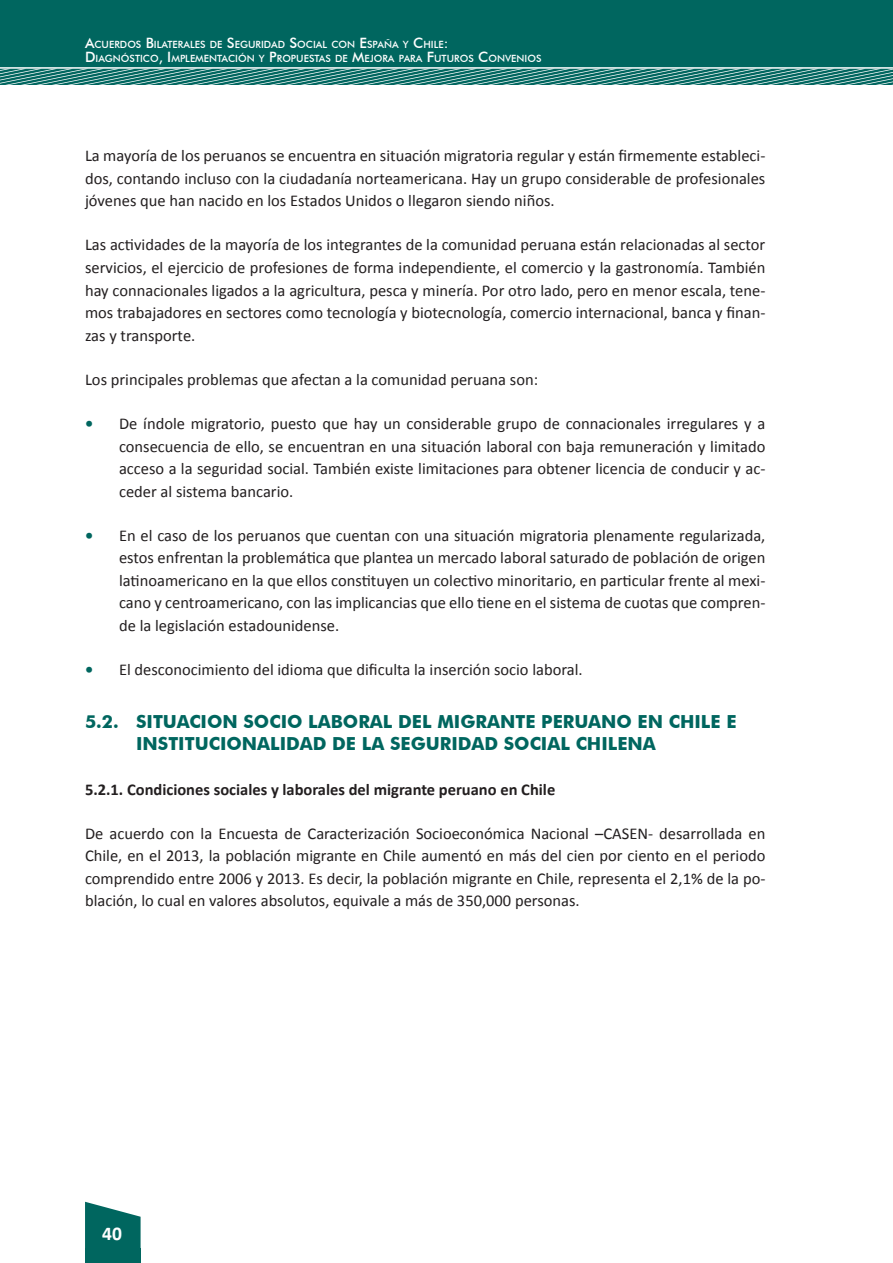
<style>
.page{position:relative;width:893px;height:1263px;background:#fff}
.page>*{position:absolute;margin:0;border:0;box-sizing:border-box;transform-origin:0 0}
.t1{font:700 19.5px "Calibri";color:#fff}
.subtitulos{font:700 18px/22.5px "Futura BT";color:#00665f}
.caja{font:16.5px/22.5px "Calibri";color:#231f20;text-align:justify}
.caja-2{font:700 16.5px "Calibri";color:#231f20}
.t2{font:500 10.05px/13.5px "Futura BT";color:#fff}
.s1{font-size:14.25px}
.s2{font-weight:700;color:#00665f}
</style>
<div class="page">
<div style="left:0;top:0;width:893px;height:85px;background:#00665f"></div>
<svg style="left:85px;top:1202px;width:56px;height:61px"></svg>
<hr style="left:0;top:67px;width:893px;height:2px;background:#fff">
<svg style="left:0;top:69px;width:893px;height:16px"></svg>
<p class="t2" style="left:85px;top:38px;width:458px"><span class="s1">A</span>CUERDOS <span class="s1">B</span>ILATERALES DE <span class="s1">S</span>EGURIDAD <span class="s1">S</span>OCIAL CON <span class="s1">E</span>SPAÑA Y <span class="s1">C</span>HILE<span class="s1">:<br>D</span> IAGNÓSTICO<span class="s1">, I</span> MPLEMENTACIÓN Y <span class="s1">P</span>ROPUESTAS DE <span class="s1">M</span>EJORA PARA <span class="s1">F</span>UTUROS <span class="s1">C</span>ONVENIOS</p>
<p class="caja" style="left:85px;top:144px;width:682px">La mayoría de los peruanos se encuentra en situación migratoria regular y están firmemente estableci&shy;dos, contando incluso con la ciudadanía norteamericana. Hay un grupo considerable de profesionales jóvenes que han nacido en los Estados Unidos o llegaron siendo niños.</p>
<p class="caja" style="left:85px;top:233px;width:682px">Las actividades de la mayoría de los integrantes de la comunidad peruana están relacionadas al sector servicios, el ejercicio de profesiones de forma independiente, el comercio y la gastronomía. También hay connacionales ligados a la agricultura, pesca y minería. Por otro lado, pero en menor escala, tene&shy;mos trabajadores en sectores como tecnología y biotecnología, comercio internacional, banca y finan&shy;zas y transporte.</p>
<p class="caja" style="left:85px;top:368px;width:455px">Los principales problemas que afectan a la comunidad peruana son:</p>
<p class="caja" style="left:119px;top:412px;width:648px;text-indent:-34px"><span class="s2">•</span> De índole migratorio, puesto que hay un considerable grupo de connacionales irregulares y a consecuencia de ello, se encuentran en una situación laboral con baja remuneración y limitado acceso a la seguridad social. También existe limitaciones para obtener licencia de conducir y ac&shy;ceder al sistema bancario.</p>
<p class="caja" style="left:119px;top:524px;width:648px;text-indent:-34px"><span class="s2">•</span> En el caso de los peruanos que cuentan con una situación migratoria plenamente regularizada, estos enfrentan la problemática que plantea un mercado laboral saturado de población de origen latinoamericano en la que ellos constituyen un colectivo minoritario, en particular frente al mexi&shy;cano y centroamericano, con las implicancias que ello tiene en el sistema de cuotas que compren&shy;de la legislación estadounidense.</p>
<p class="caja" style="left:85px;top:658px;width:499px"><span class="s2">•</span> El desconocimiento del idioma que dificulta la inserción socio laboral.</p>
<p class="subtitulos" style="left:136px;top:710px;width:602px;text-indent:-51px">5.2. SITUACION SOCIO LABORAL DEL MIGRANTE PERUANO EN CHILE E<br>INSTITUCIONALIDAD DE LA SEGURIDAD SOCIAL CHILENA</p>
<p class="caja-2" style="left:85px;top:777px;width:472px">5.2.1. Condiciones sociales y laborales del migrante peruano en Chile</p>
<p class="caja" style="left:85px;top:822px;width:682px">De acuerdo con la Encuesta de Caracterización Socioeconómica Nacional –CASEN- desarrollada en Chile, en el 2013, la población migrante en Chile aumentó en más del cien por ciento en el periodo comprendido entre 2006 y 2013. Es decir, la población migrante en Chile, representa el 2,1% de la po&shy;blación, lo cual en valores absolutos, equivale a más de 350,000 personas.</p>
<p class="t1" style="left:102px;top:1219px;width:21px">40</p>
</div>
